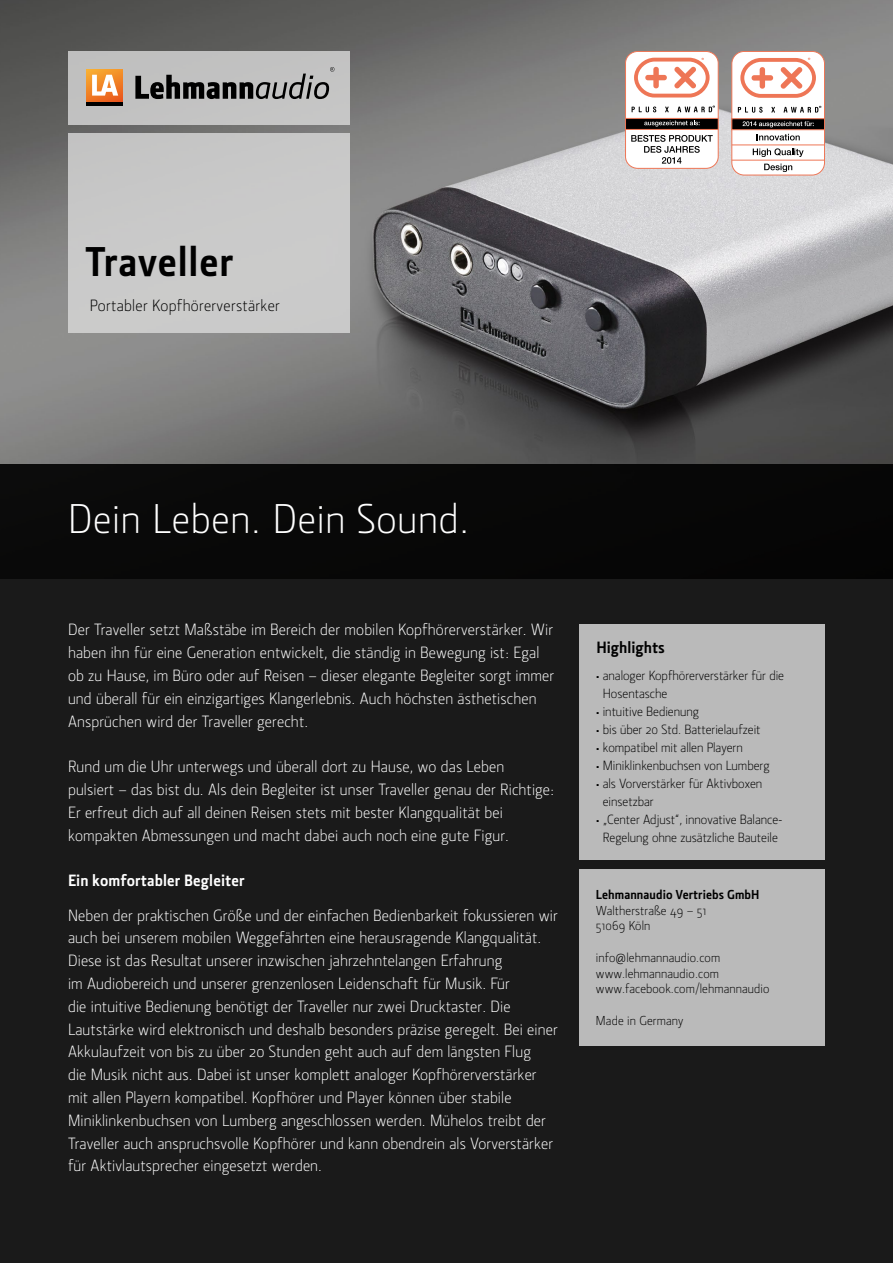
<style>
.page{position:relative;width:893px;height:1263px;background:#fff}
.page>*{position:absolute;margin:0;border:0;box-sizing:border-box;transform-origin:0 0}
.t1{font:300 42px "Section";letter-spacing:.02em;color:#fff}
.t2{font:700 42px "Section";letter-spacing:.02em;color:#000}
.t3{font:300 16.5px/22.8px "Section";letter-spacing:.01em;color:#fff}
.t4{font:300 16.5px "Section";letter-spacing:.02em;color:#000}
.t5{font:700 16.5px "Section";letter-spacing:.01em;color:#fff}
.t6{font:700 16.5px "Section";color:#000}
.t7{font:300 13.5px/18px "Section";color:#000}
.t8{font:300 13.2px/15.8px "Section";letter-spacing:.01em;color:#000}
.t9{font:700 13.2px "Section";letter-spacing:.01em;color:#000}
.t10{font:300 3.9px "Section";color:#000}
</style>
<div class="page">
<img style="left:0;top:0;width:893px;height:464px">
<div style="left:0;top:464px;width:893px;height:799px;background:linear-gradient(to bottom,#111,#1e1e1e)"></div>
<div style="left:68px;top:134px;width:282px;height:199px;background:#cacac9"></div>
<div style="left:68px;top:51px;width:282px;height:74px;background:#c2c2c2"></div>
<svg style="left:86px;top:69px;width:37px;height:32px"></svg>
<svg style="left:92px;top:75px;width:26px;height:21px"></svg>
<svg style="left:135px;top:67px;width:199px;height:32px"></svg>
<hr style="left:86px;top:102px;width:37px;height:4px;background:#000">
<div style="left:579px;top:624px;width:246px;height:235px;background:#bababa"></div>
<div style="left:579px;top:869px;width:245px;height:176px;background:#bababa"></div>
<div style="left:625px;top:51px;width:93px;height:117px;background:#fff;border-radius:12px"></div>
<div style="left:625px;top:118px;width:93px;height:12px;background:#000;border:1px solid #ee7656"></div>
<div style="left:625px;top:51px;width:94px;height:118px;border:1px solid #ee7656;border-radius:12px"></div>
<svg style="left:632px;top:107px;width:24px;height:5px"></svg>
<svg style="left:665px;top:107px;width:4px;height:5px"></svg>
<svg style="left:677px;top:106px;width:38px;height:6px"></svg>
<svg style="left:634px;top:58px;width:76px;height:40px"></svg>
<svg style="left:644px;top:121px;width:56px;height:6px"></svg>
<svg style="left:631px;top:135px;width:82px;height:29px"></svg>
<div style="left:732px;top:51px;width:92px;height:124px;background:#fff;border-radius:12px"></div>
<div style="left:731px;top:51px;width:94px;height:124px;border:1px solid #ee7656;border-radius:12px"></div>
<svg style="left:738px;top:107px;width:25px;height:6px"></svg>
<svg style="left:771px;top:107px;width:4px;height:6px"></svg>
<svg style="left:784px;top:106px;width:37px;height:7px"></svg>
<svg style="left:740px;top:58px;width:76px;height:40px"></svg>
<hr style="left:732px;top:144px;width:92px;height:1px;background:#ee7656">
<div style="left:731px;top:118px;width:94px;height:12px;background:#000;border:1px solid #ee7656"></div>
<hr style="left:732px;top:160px;width:92px;height:1px;background:#ee7656">
<svg style="left:743px;top:121px;width:71px;height:6px"></svg>
<svg style="left:757px;top:134px;width:43px;height:6px"></svg>
<svg style="left:753px;top:148px;width:51px;height:9px"></svg>
<svg style="left:764px;top:164px;width:28px;height:8px"></svg>
<h1 class="t2" style="left:86px;top:238px;width:149px">Traveller</h1>
<p class="t4" style="left:90px;top:297px;width:192px">Portabler Kopfhörerverstärker</p>
<h1 class="t1" style="left:68px;top:495px;width:403px">Dein Leben. Dein Sound.</h1>
<p class="t3" style="left:68px;top:618px;width:488px">Der Traveller setzt Maßstäbe im Bereich der mobilen Kopfhörerverstärker. Wir haben ihn für eine Generation entwickelt, die ständig in Bewegung ist: Egal ob zu Hause, im Büro oder auf Reisen – dieser elegante Begleiter sorgt immer und überall für ein einzigartiges Klangerlebnis. Auch höchsten ästhetischen Ansprüchen wird der Traveller gerecht.</p>
<p class="t3" style="left:68px;top:755px;width:488px">Rund um die Uhr unterwegs und überall dort zu Hause, wo das Leben<br>pulsiert – das bist du. Als dein Begleiter ist unser Traveller genau der Richtige:<br>Er erfreut dich auf all deinen Reisen stets mit bester Klangqualität bei kompakten Abmessungen und macht dabei auch noch eine gute Figur.</p>
<p class="t5" style="left:68px;top:871px;width:178px">Ein komfortabler Begleiter</p>
<p class="t3" style="left:68px;top:904px;width:491px">Neben der praktischen Größe und der einfachen Bedienbarkeit fokussieren wir auch bei unserem mobilen Weggefährten eine herausragende Klangqualität.<br>Diese ist das Resultat unserer inzwischen jahrzehntelangen Erfahrung<br>im Audiobereich und unserer grenzenlosen Leidenschaft für Musik. Für<br>die intuitive Bedienung benötigt der Traveller nur zwei Drucktaster. Die Lautstärke wird elektronisch und deshalb besonders präzise geregelt. Bei einer Akkulaufzeit von bis zu über 20 Stunden geht auch auf dem längsten Flug<br>die Musik nicht aus. Dabei ist unser komplett analoger Kopfhörerverstärker mit allen Playern kompatibel. Kopfhörer und Player können über stabile Miniklinkenbuchsen von Lumberg angeschlossen werden. Mühelos treibt der Traveller auch anspruchsvolle Kopfhörer und kann obendrein als Vorverstärker für Aktivlautsprecher eingesetzt werden.</p>
<p class="t6" style="left:596px;top:638px;width:70px">Highlights</p>
<p class="t10" style="left:596px;top:675px;width:4px">≠</p>
<p class="t7" style="left:603px;top:667px;width:183px">analoger Kopfhörerverstärker für die<br>Hosentasche</p>
<p class="t10" style="left:596px;top:711px;width:4px">≠</p>
<p class="t7" style="left:603px;top:703px;width:98px">intuitive Bedienung</p>
<p class="t10" style="left:596px;top:729px;width:4px">≠</p>
<p class="t7" style="left:603px;top:721px;width:159px">bis über 20 Std. Batterielaufzeit</p>
<p class="t10" style="left:596px;top:747px;width:4px">≠</p>
<p class="t7" style="left:603px;top:739px;width:142px">kompatibel mit allen Playern</p>
<p class="t10" style="left:596px;top:765px;width:4px">≠</p>
<p class="t7" style="left:603px;top:757px;width:168px">Miniklinkenbuchsen von Lumberg</p>
<p class="t10" style="left:596px;top:783px;width:4px">≠</p>
<p class="t7" style="left:603px;top:775px;width:161px">als Vorverstärker für Aktivboxen einsetzbar</p>
<p class="t10" style="left:596px;top:819px;width:4px">≠</p>
<p class="t7" style="left:603px;top:811px;width:181px">„Center Adjust“, innovative Balance-<br>Regelung ohne zusätzliche Bauteile</p>
<p class="t9" style="left:596px;top:887px;width:165px">Lehmannaudio Vertriebs GmbH</p>
<p class="t8" style="left:596px;top:902px;width:112px">Waltherstraße 49 – 51<br>51069 Köln</p>
<p class="t8" style="left:596px;top:950px;width:175px">info@lehmannaudio.com www.lehmannaudio.com www.facebook.com/lehmannaudio</p>
<p class="t8" style="left:596px;top:1013px;width:89px">Made in Germany</p>
</div>
